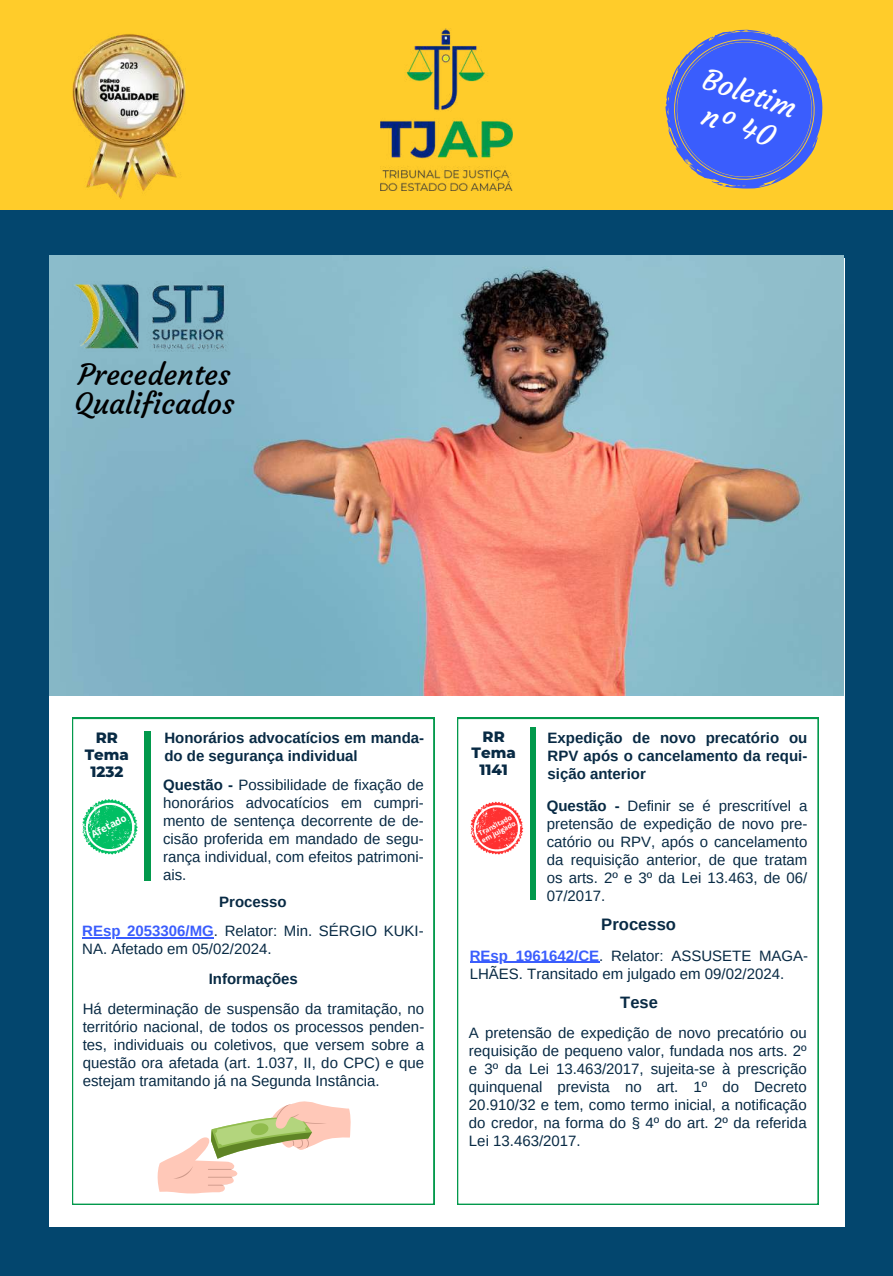
<style>
.page{position:relative;width:893px;height:1276px;background:#fff}
.page>*{position:absolute;margin:0;border:0;box-sizing:border-box;transform-origin:0 0}
.t1{font:29.55px/34.7px "Courgette";color:#fff;text-align:center}
.t2{font:29.25px/29px "Courgette";color:#000}
.t3{font:700 16.65px "Arimo";color:#082a44}
.t4{font:700 16.5px "Arimo";color:#082a44}
.t5{font:15px/18px "Arimo";color:#082a44;text-align:justify}
.t6{font:700 15px/18px "Arimo";color:#082a44}
.t7{font:800 15px/16.8px "Montserrat";color:#082a44;text-align:center}
.t8{font:700 9.75px "Open Sans";color:#fff}
.t9{font:700 6.75px/7.2px "Open Sans";color:#fff}
.s1{font-weight:700}
.s2{font-weight:700;color:#3a5dfd}
</style>
<div class="page">
<div style="left:0;top:0;width:892px;height:1276px;background:#03466e"></div>
<div style="left:0;top:0;width:892px;height:210px;background:#ffcc2a"></div>
<div style="left:49px;top:258px;width:795px;height:968px;background:#fff"></div>
<img style="left:49px;top:255px;width:794px;height:440px">
<svg style="left:72px;top:718px;width:362px;height:486px"></svg>
<img style="left:72px;top:281px;width:156px;height:70px">
<div style="left:145px;top:731px;width:6px;height:149px;background:#02994c"></div>
<svg style="left:457px;top:718px;width:361px;height:486px"></svg>
<div style="left:530px;top:728px;width:5px;height:171px;background:#02994c"></div>
<svg style="left:82px;top:799px;width:55px;height:56px"></svg>
<img style="left:381px;top:29px;width:131px;height:162px">
<svg style="left:665px;top:29px;width:158px;height:160px"></svg>
<img style="left:72px;top:34px;width:114px;height:165px">
<svg style="left:155px;top:1099px;width:197px;height:95px"></svg>
<hr style="left:82px;top:937px;width:132px;height:2px;background:#3a5dfd">
<hr style="left:469px;top:961px;width:130px;height:2px;background:#3a5dfd">
<svg style="left:470px;top:801px;width:53px;height:53px"></svg>
<h2 class="t2" style="left:74px;top:360px;width:162px">Precedentes<br>Qualificados</h2>
<h1 class="t1" style="left:709px;top:62px;width:98px;rotate:18deg">Boletim nº 40</h1>
<p class="t7" style="left:85px;top:729px;width:46px">RR<br>Tema<br>1232</p>
<p class="t8" style="left:89px;top:829px;width:40px;rotate:-28deg">Afetado</p>
<p class="t6" style="left:164px;top:728px;width:261px">Honorários advocatícios em manda&shy;do de segurança individual</p>
<p class="t5" style="left:163px;top:776px;width:262px"><span class="s1">Questão -</span> Possibilidade de fixação de honorários advocatícios em cumpri&shy;mento de sentença decorrente de de&shy;cisão proferida em mandado de segu&shy;rança individual, com efeitos patrimoni&shy;ais.</p>
<p class="t5" style="left:82px;top:886px;width:343px;line-height:29.7px;text-align:center"><span class="s1">Processo<br></span><span class="s2">REsp 2053306/MG</span>. Relator: Min. SÉRGIO KUKI-</p>
<p class="t5" style="left:82px;top:940px;width:191px">NA. Afetado em 05/02/2024.</p>
<p class="t6" style="left:209px;top:970px;width:91px">Informações</p>
<p class="t5" style="left:83px;top:1000px;width:343px">Há determinação de suspensão da tramitação, no território nacional, de todos os processos penden&shy;tes, individuais ou coletivos, que versem sobre a questão ora afetada (art. 1.037, II, do CPC) e que estejam tramitando já na Segunda Instância.</p>
<p class="t7" style="left:471px;top:728px;width:46px">RR<br>Tema<br>1141</p>
<p class="t9" style="left:477px;top:831px;width:39px;rotate:-28deg">Transitado em julgado</p>
<p class="t6" style="left:547px;top:729px;width:261px;text-align:justify">Expedição de novo precatório ou RPV após o cancelamento da requi&shy;sição anterior</p>
<p class="t5" style="left:546px;top:796px;width:262px"><span class="s1">Questão -</span> Definir se é prescritível a pretensão de expedição de novo pre&shy;catório ou RPV, após o cancelamento da requisição anterior, de que tratam os arts. 2º e 3º da Lei 13.463, de 06/ 07/2017.</p>
<p class="t3" style="left:601px;top:915px;width:76px">Processo</p>
<p class="t5" style="left:469px;top:946px;width:340px"><span class="s2">REsp 1961642/CE</span>. Relator: ASSUSETE MAGA-<br>LHÃES. Transitado em julgado em 09/02/2024.</p>
<p class="t4" style="left:620px;top:993px;width:39px">Tese</p>
<p class="t5" style="left:469px;top:1024px;width:339px">A pretensão de expedição de novo precatório ou requisição de pequeno valor, fundada nos arts. 2º e 3º da Lei 13.463/2017, sujeita-se à prescrição quinquenal prevista no art. 1º do Decreto 20.910/32 e tem, como termo inicial, a notificação do credor, na forma do § 4º do art. 2º da referida Lei 13.463/2017.</p>
</div>
